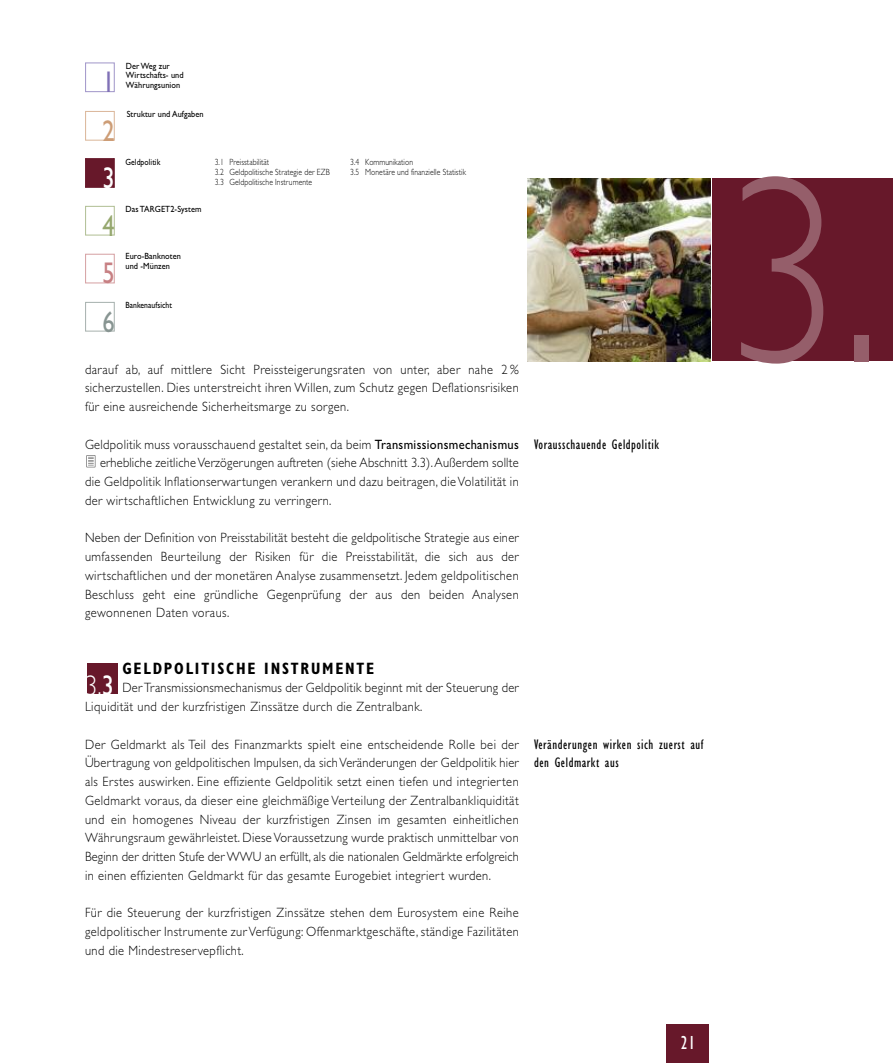
<style>
.page{position:relative;width:893px;height:1063px;background:#fff}
.page>*{position:absolute;margin:0;border:0;box-sizing:border-box;transform-origin:0 0}
.t1{font:300 267.75px "Gill Sans";color:#955e6a;scale:.85 1}
.t2{font:30px "Gill Sans";color:#cd9d76;scale:.82 1}
.t3{font:30px "Gill Sans";color:#8071b6;scale:.82 1}
.t4{font:30px "Gill Sans";color:#fff;scale:.82 1}
.t5{font:30px "Gill Sans";color:#96a86f;scale:.82 1}
.t6{font:30px "Gill Sans";color:#c78083;scale:.82 1}
.t7{font:30px "Gill Sans";color:#889592;scale:.82 1}
.t8{font:300 28.5px "Gill Sans";color:#fff;scale:.85 1}
.t9{font:condensed 19.5px "Gill Sans";color:#fff;scale:.95 1}
.t10{font:700 condensed 16.5px "Gill Sans";letter-spacing:.115em;color:#000;scale:.95 1}
.t11{font:condensed 14.25px/18.8px "Gill Sans";letter-spacing:.045em;color:#000;scale:.95 1}
.t12{font:300 13.5px/18.8px "Gill Sans";letter-spacing:.035em;color:#000;text-align:justify;scale:.92 1}
.t13{font:300 9px/10.2px "Gill Sans";letter-spacing:.01em;color:#000;scale:.85 1}
.t14{font:9px/9.8px "Gill Sans";letter-spacing:.01em;color:#000;scale:.92 1}
.t15{font:9px "Gill Sans";letter-spacing:.01em;color:#000;scale:.85 1}
.s1{font-weight:400}
</style>
<div class="page">
<svg style="left:87px;top:455px;width:8px;height:12px"></svg>
<div style="left:666px;top:1025px;width:43px;height:38px;background:#67182a"></div>
<div style="left:87px;top:663px;width:31px;height:31px;background:#67182a"></div>
<div style="left:85px;top:111px;width:30px;height:30px;border:1px solid #dcb99d"></div>
<div style="left:85px;top:62px;width:30px;height:30px;border:1px solid #a49acb"></div>
<div style="left:86px;top:159px;width:28px;height:28px;background:#67182a"></div>
<div style="left:85px;top:158px;width:30px;height:30px;border:1px solid #67182a"></div>
<div style="left:85px;top:206px;width:30px;height:30px;border:1px solid #b4c198"></div>
<div style="left:85px;top:254px;width:30px;height:29px;border:1px solid #d7a4a6"></div>
<div style="left:85px;top:302px;width:30px;height:30px;border:1px solid #aab4b1"></div>
<div style="left:712px;top:178px;width:181px;height:183px;background:#67182a"></div>
<img style="left:527px;top:178px;width:183px;height:183px">
<h2 class="t3" style="left:103px;top:64px;width:16px">1</h2>
<h2 class="t2" style="left:103px;top:113px;width:16px">2</h2>
<h2 class="t4" style="left:103px;top:160px;width:16px">3</h2>
<h2 class="t5" style="left:103px;top:208px;width:16px">4</h2>
<h2 class="t6" style="left:103px;top:255px;width:16px">5</h2>
<h2 class="t7" style="left:103px;top:304px;width:16px">6</h2>
<p class="t14" style="left:126px;top:61px;width:64px">Der Weg zur<br>Wirtschafts- und<br>Währungsunion</p>
<p class="t14" style="left:127px;top:109px;width:85px">Struktur und Aufgaben</p>
<p class="t15" style="left:125px;top:157px;width:43px">Geldpolitik</p>
<p class="t14" style="left:125px;top:204px;width:84px">Das TARGET2-System</p>
<p class="t14" style="left:125px;top:251px;width:62px">Euro-Banknoten und -Münzen</p>
<p class="t15" style="left:125px;top:299px;width:56px">Bankenaufsicht</p>
<p class="t13" style="left:215px;top:157px;width:137px">3.1 Preisstabilität<br>3.2 Geldpolitische Strategie der EZB<br>3.3 Geldpolitische Instrumente</p>
<p class="t13" style="left:350px;top:157px;width:138px">3.4 Kommunikation<br>3.5 Monetäre und finanzielle Statistik</p>
<p class="t12" style="left:85px;top:359px;width:473px">darauf ab, auf mittlere Sicht Preissteigerungsraten von unter, aber nahe 2 % sicherzustellen. Dies unterstreicht ihren Willen, zum Schutz gegen Deflationsrisiken für eine ausreichende Sicherheitsmarge zu sorgen.</p>
<p class="t12" style="left:85px;top:434px;width:473px">Geldpolitik muss vorausschauend gestaltet sein, da beim <span class="s1">Transmissionsmechanismus</span></p>
<p class="t12" style="left:100px;top:453px;width:457px">erhebliche zeitlicheVerzögerungen auftreten (siehe Abschnitt 3.3).Außerdem sollte</p>
<p class="t12" style="left:85px;top:472px;width:473px">die Geldpolitik Inflationserwartungen verankern und dazu beitragen, die Volatilität in</p>
<p class="t12" style="left:85px;top:491px;width:269px">der wirtschaftlichen Entwicklung zu verringern.</p>
<p class="t12" style="left:85px;top:528px;width:473px">Neben der Definition von Preisstabilität besteht die geldpolitische Strategie aus einer umfassenden Beurteilung der Risiken für die Preisstabilität, die sich aus der wirtschaftlichen und der monetären Analyse zusammensetzt. Jedem geldpolitischen Beschluss geht eine gründliche Gegenprüfung der aus den beiden Analysen gewonnenen Daten voraus.</p>
<p class="t11" style="left:534px;top:436px;width:133px">Vorausschauende Geldpolitik</p>
<p class="t10" style="left:122px;top:662px;width:266px">GELDPOLITISCHE INSTRUMENTE</p>
<p class="t12" style="left:85px;top:678px;width:473px;text-indent:37px">Der Transmissionsmechanismus der Geldpolitik beginnt mit der Steuerung der<br>Liquidität und der kurzfristigen Zinssätze durch die Zentralbank.</p>
<p class="t12" style="left:85px;top:734px;width:473px">Der Geldmarkt als Teil des Finanzmarkts spielt eine entscheidende Rolle bei der Übertragung von geldpolitischen Impulsen, da sichVeränderungen der Geldpolitik hier als Erstes auswirken. Eine effiziente Geldpolitik setzt einen tiefen und integrierten Geldmarkt voraus, da dieser eine gleichmäßige Verteilung der Zentralbankliquidität und ein homogenes Niveau der kurzfristigen Zinsen im gesamten einheitlichen Währungsraum gewährleistet. Diese Voraussetzung wurde praktisch unmittelbar von Beginn der dritten Stufe der WWU an erfüllt, als die nationalen Geldmärkte erfolgreich in einen effizienten Geldmarkt für das gesamte Eurogebiet integriert wurden.</p>
<p class="t12" style="left:85px;top:903px;width:473px">Für die Steuerung der kurzfristigen Zinssätze stehen dem Eurosystem eine Reihe geldpolitischer Instrumente zur Verfügung: Offenmarktgeschäfte, ständige Fazilitäten und die Mindestreservepflicht.</p>
<h3 class="t8" style="left:85px;top:669px;width:36px">3.<span class="s1">3</span></h3>
<p class="t11" style="left:534px;top:736px;width:180px">Veränderungen wirken sich zuerst auf den Geldmarkt aus</p>
<h3 class="t9" style="left:681px;top:1035px;width:17px">21</h3>
<h1 class="t1" style="left:726px;top:112px;width:185px">3.</h1>
</div>
